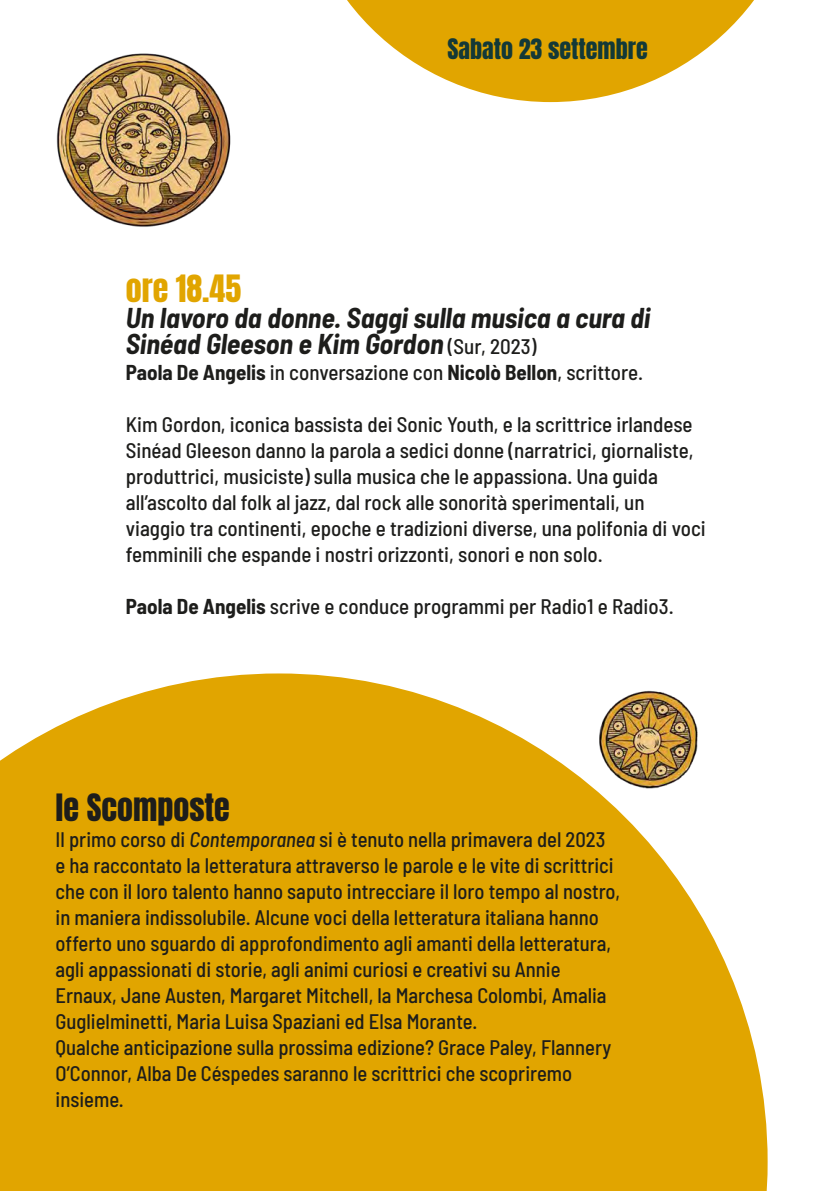
<style>
.page{position:relative;width:840px;height:1191px;background:#fff}
.page>*{position:absolute;margin:0;border:0;box-sizing:border-box;transform-origin:0 0}
.t1{font:32px "Anton";color:#1d1d1b}
.t2{font:32px "Anton";color:#e1a500}
.t3{font:italic 700 semi-condensed 28px/26px "Barlow";color:#1d1d1b}
.t4{font:24px "Anton";color:#133937}
.t5{font:500 semi-condensed 21px/26px "Barlow";color:#1d1d1b}
.s1{font-weight:500;font-style:normal;font-size:21px}
.s2{font-weight:700}
.s3{font-style:italic}
</style>
<div class="page">
<svg style="left:0;top:673px;width:767px;height:518px;background:#e4af1e"></svg>
<svg style="left:347px;top:0;width:407px;height:102px;fill:#e1a500"></svg>
<img style="left:56px;top:53px;width:175px;height:174px">
<img style="left:591px;top:676px;width:109px;height:118px">
<p class="t4" style="left:447px;top:37px;width:202px">Sabato 23 settembre</p>
<h1 class="t2" style="left:126px;top:272px;width:117px">ore 18.45</h1>
<h2 class="t3" style="left:126px;top:303px;width:526px">Un lavoro da donne. Saggi sulla musica a cura di<br>Sinéad Gleeson e Kim Gordon <span class="s1">(Sur, 2023)</span></h2>
<p class="t5" style="left:126px;top:357px;width:518px"><span class="s2">Paola De Angelis</span> in conversazione con <span class="s2">Nicolò Bellon</span>, scrittore.</p>
<p class="t5" style="left:126px;top:409px;width:581px">Kim Gordon, iconica bassista dei Sonic Youth, e la scrittrice irlandese Sinéad Gleeson danno la parola a sedici donne (narratrici, giornaliste, produttrici, musiciste) sulla musica che le appassiona. Una guida all’ascolto dal folk al jazz, dal rock alle sonorità sperimentali, un viaggio tra continenti, epoche e tradizioni diverse, una polifonia di voci femminili che espande i nostri orizzonti, sonori e non solo.</p>
<p class="t5" style="left:126px;top:591px;width:549px"><span class="s2">Paola De Angelis</span> scrive e conduce programmi per Radio1 e Radio3.</p>
<h1 class="t1" style="left:56px;top:791px;width:176px">le Scomposte</h1>
<p class="t5" style="left:56px;top:825px;width:565px">Il primo corso di <span class="s3">Contemporanea</span> si è tenuto nella primavera del 2023 e ha raccontato la letteratura attraverso le parole e le vite di scrittrici che con il loro talento hanno saputo intrecciare il loro tempo al nostro, in maniera indissolubile. Alcune voci della letteratura italiana hanno offerto uno sguardo di approfondimento agli amanti della letteratura, agli appassionati di storie, agli animi curiosi e creativi su Annie Ernaux, Jane Austen, Margaret Mitchell, la Marchesa Colombi, Amalia Guglielminetti, Maria Luisa Spaziani ed Elsa Morante.<br>Qualche anticipazione sulla prossima edizione? Grace Paley, Flannery O’Connor, Alba De Céspedes saranno le scrittrici che scopriremo insieme.</p>
</div>
